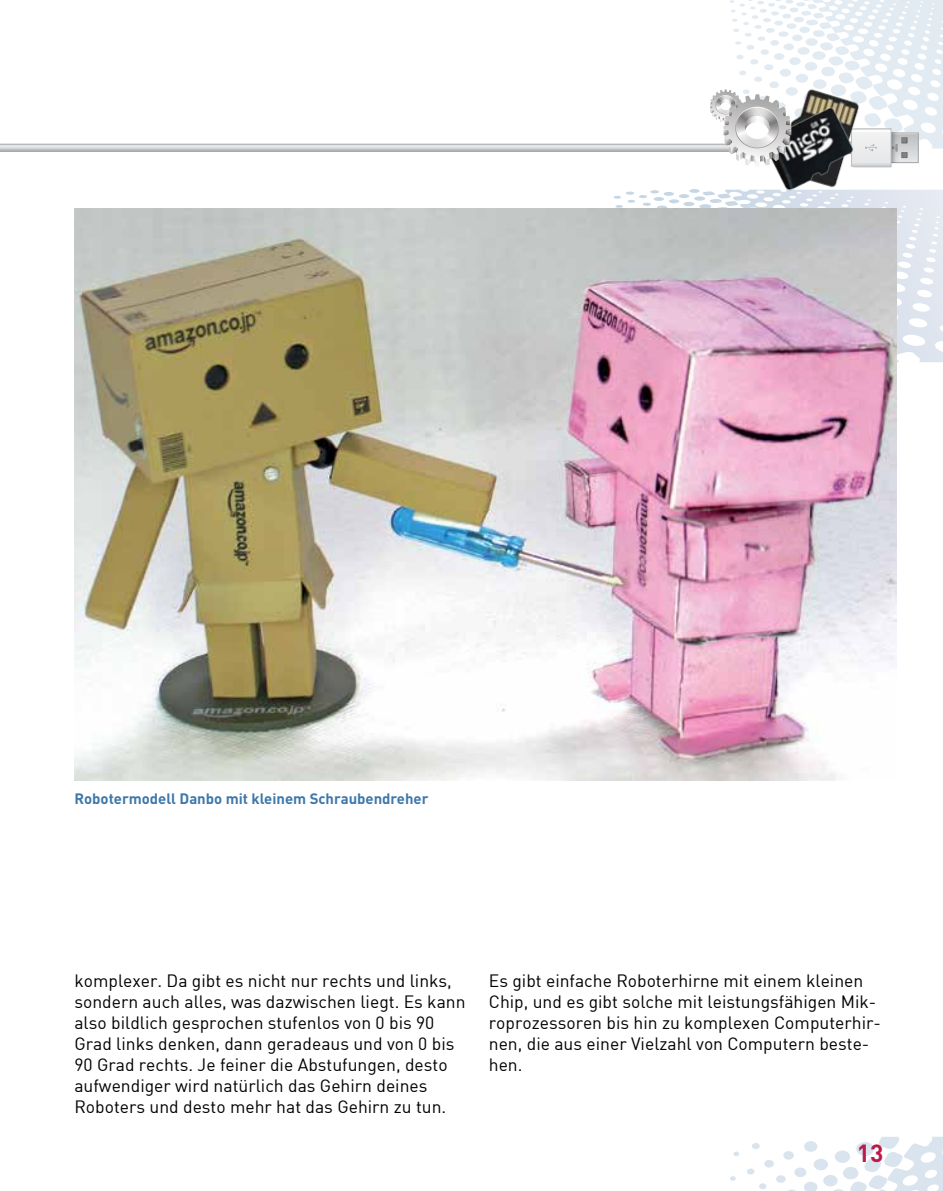
<style>
.page{position:relative;width:943px;height:1191px;background:#fff}
.page>*{position:absolute;margin:0;border:0;box-sizing:border-box;transform-origin:0 0}
.t1{font:700 24.5px "DIN";color:#b91c4b}
.Lauftext{font:17.5px/21px "DIN";color:#000}
.Bildunterschrift{font:700 14.88px "DIN";color:#3e77a9}
</style>
<div class="page">
<svg style="left:730px;top:1137px;width:213px;height:54px"></svg>
<svg style="left:796px;top:0;width:147px;height:149px;fill:#e2ebf2"></svg>
<svg style="left:907px;top:135px;width:9px;height:26px"></svg>
<div style="left:889px;top:133px;width:29px;height:30px;border:1px solid #a7a9ac"></div>
<img style="left:754px;top:76px;width:146px;height:92px">
<img style="left:754px;top:167px;width:125px;height:22px">
<svg style="left:0;top:89px;width:907px;height:78px"></svg>
<svg style="left:689px;top:189px;width:254px;height:173px"></svg>
<img style="left:74px;top:208px;width:822px;height:572px">
<p class="Bildunterschrift" style="left:74px;top:789px;width:355px">Robotermodell Danbo mit kleinem Schraubendreher</p>
<p class="Lauftext" style="left:74px;top:970px;width:392px">komplexer. Da gibt es nicht nur rechts und links, sondern auch alles, was dazwischen liegt. Es kann also bildlich gesprochen stufenlos von 0 bis 90<br>Grad links denken, dann geradeaus und von 0 bis 90 Grad rechts. Je feiner die Abstufungen, desto aufwendiger wird natürlich das Gehirn deines Roboters und desto mehr hat das Gehirn zu tun.</p>
<p class="Lauftext" style="left:489px;top:970px;width:393px">Es gibt einfache Roboterhirne mit einem kleinen Chip, und es gibt solche mit leistungsfähigen Mik&shy;roprozessoren bis hin zu komplexen Computerhir&shy;nen, die aus einer Vielzahl von Computern beste&shy;hen.</p>
<h1 class="t1" style="left:856px;top:1136px;width:28px">13</h1>
</div>
